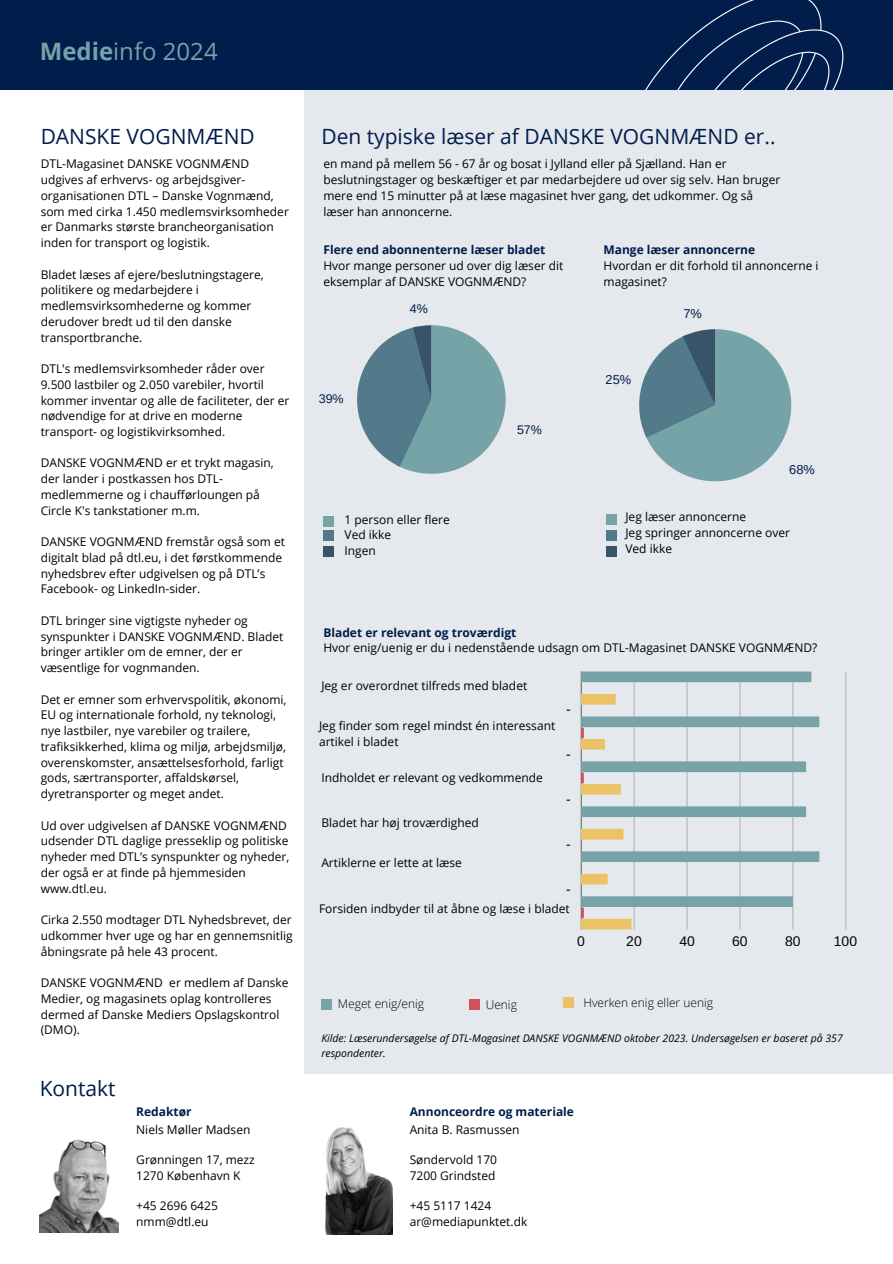
<style>
.page{position:relative;width:893px;height:1264px;background:#fff}
.page>*{position:absolute;margin:0;border:0;box-sizing:border-box;transform-origin:0 0}
.t1{font:24px "Open Sans";color:#75a3a8}
.t2{font:21px "Open Sans";color:#001d4b}
.t3{font:13.95px "Arimo";color:#000}
.t4{font:12.75px "Arimo";color:#001d4b}
.t5{font:12.45px "Arimo";color:#001d4b}
.t6{font:12px/15.8px "Open Sans";color:#000}
.t7{font:700 12px "Open Sans";color:#001d4b}
.t8{font:300 12px "Open Sans";color:#000}
.t9{font:italic 10.5px/14.5px "Open Sans";color:#000}
.s1{font-weight:700}
</style>
<div class="page">
<div style="left:0;top:0;width:892px;height:89px;background:#001d4b"></div>
<img style="left:630px;top:0;width:218px;height:90px">
<div style="left:304px;top:90px;width:588px;height:983px;background:#e5e8ec"></div>
<svg style="left:357px;top:325px;width:148px;height:149px"></svg>
<svg style="left:639px;top:329px;width:152px;height:152px"></svg>
<div style="left:606px;top:531px;width:10px;height:10px;background:#537a8a"></div>
<div style="left:606px;top:546px;width:10px;height:10px;background:#395369"></div>
<div style="left:606px;top:514px;width:10px;height:11px;background:#75a3a8"></div>
<div style="left:323px;top:516px;width:10px;height:10px;background:#75a3a8"></div>
<div style="left:323px;top:530px;width:10px;height:11px;background:#537a8a"></div>
<div style="left:323px;top:546px;width:10px;height:10px;background:#395369"></div>
<hr style="left:634px;top:671px;width:1px;height:258px;background:#000">
<hr style="left:686px;top:671px;width:1px;height:258px;background:#000">
<hr style="left:739px;top:671px;width:1px;height:258px;background:#000">
<hr style="left:792px;top:671px;width:1px;height:258px;background:#000">
<hr style="left:845px;top:671px;width:1px;height:258px;background:#000">
<hr style="left:581px;top:671px;width:1px;height:258px;background:#000">
<svg style="left:581px;top:671px;width:230px;height:11px;background:#7aa6ab"></svg>
<svg style="left:581px;top:694px;width:34px;height:10px"></svg>
<svg style="left:581px;top:716px;width:238px;height:33px"></svg>
<svg style="left:581px;top:761px;width:225px;height:33px"></svg>
<svg style="left:581px;top:806px;width:225px;height:11px;background:#78a5aa"></svg>
<svg style="left:581px;top:828px;width:42px;height:11px"></svg>
<svg style="left:581px;top:851px;width:238px;height:11px;background:#78a5aa"></svg>
<svg style="left:581px;top:873px;width:26px;height:11px"></svg>
<svg style="left:581px;top:896px;width:211px;height:33px"></svg>
<img style="left:325px;top:1127px;width:68px;height:106px">
<img style="left:40px;top:1140px;width:78px;height:92px">
<div style="left:321px;top:999px;width:10px;height:10px;background:#75a3a8"></div>
<div style="left:469px;top:999px;width:10px;height:10px;background:#cd525d"></div>
<div style="left:564px;top:997px;width:10px;height:10px;background:#ebc366"></div>
<p class="t1" style="left:40px;top:34px;width:179px"><span class="s1">Medie</span>info 2024</p>
<p class="t2" style="left:41px;top:122px;width:216px">DANSKE VOGNMÆND</p>
<p class="t2" style="left:321px;top:122px;width:456px">Den typiske læser af DANSKE VOGNMÆND er..</p>
<p class="t6" style="left:41px;top:156px;width:250px">DTL-Magasinet DANSKE VOGNMÆND udgives af erhvervs- og arbejdsgiver&shy;organisationen DTL – Danske Vognmænd, som med cirka 1.450 medlemsvirksomheder er Danmarks største brancheorganisation inden for transport og logistik.</p>
<p class="t6" style="left:41px;top:266px;width:224px">Bladet læses af ejere/beslutningstagere, politikere og medarbejdere i medlemsvirksomhederne og kommer derudover bredt ud til den danske</p>
<p class="t6" style="left:41px;top:329px;width:103px">transportbranche.</p>
<p class="t6" style="left:41px;top:360px;width:250px">DTL's medlemsvirksomheder råder over 9.500 lastbiler og 2.050 varebiler, hvortil kommer inventar og alle de faciliteter, der er nødvendige for at drive en moderne transport- og logistikvirksomhed.</p>
<p class="t6" style="left:41px;top:455px;width:235px">DANSKE VOGNMÆND er et trykt magasin, der lander i postkassen hos DTL&shy;medlemmerne og i chaufførloungen på Circle K's tankstationer m.m.</p>
<p class="t6" style="left:41px;top:533px;width:246px">DANSKE VOGNMÆND fremstår også som et digitalt blad på dtl.eu, i det førstkommende nyhedsbrev efter udgivelsen og på DTL’s Facebook- og LinkedIn-sider.</p>
<p class="t6" style="left:41px;top:612px;width:244px">DTL bringer sine vigtigste nyheder og synspunkter i DANSKE VOGNMÆND. Bladet bringer artikler om de emner, der er væsentlige for vognmanden.</p>
<p class="t6" style="left:41px;top:691px;width:247px">Det er emner som erhvervspolitik, økonomi, EU og internationale forhold, ny teknologi, nye lastbiler, nye varebiler og trailere, trafiksikkerhed, klima og miljø, arbejdsmiljø, overenskomster, ansættelsesforhold, farligt gods, særtransporter, affaldskørsel, dyretransporter og meget andet.</p>
<p class="t6" style="left:41px;top:817px;width:250px">Ud over udgivelsen af DANSKE VOGNMÆND udsender DTL daglige presseklip og politiske nyheder med DTL’s synspunkter og nyheder, der også er at finde på hjemmesiden www.dtl.eu.</p>
<p class="t6" style="left:41px;top:911px;width:253px;text-align:justify">Cirka 2.550 modtager DTL Nyhedsbrevet, der udkommer hver uge og har en gennemsnitlig åbningsrate på hele 43 procent.</p>
<p class="t6" style="left:41px;top:974px;width:249px">DANSKE VOGNMÆND er medlem af Danske<br>Medier, og magasinets oplag kontrolleres dermed af Danske Mediers Opslagskontrol (DMO).</p>
<p class="t2" style="left:40px;top:1073px;width:77px">Kontakt</p>
<p class="t7" style="left:136px;top:1102px;width:57px">Redaktør</p>
<p class="t6" style="left:136px;top:1121px;width:116px">Niels Møller Madsen</p>
<p class="t6" style="left:136px;top:1151px;width:120px">Grønningen 17, mezz</p>
<p class="t6" style="left:136px;top:1167px;width:106px">1270 København K</p>
<p class="t6" style="left:136px;top:1197px;width:83px">+45 2696 6425</p>
<p class="t6" style="left:136px;top:1213px;width:74px">nmm@dtl.eu</p>
<p class="t6" style="left:323px;top:156px;width:458px">en mand på mellem 56 - 67 år og bosat i Jylland eller på Sjælland. Han er beslutningstager og beskæftiger et par medarbejdere ud over sig selv. Han bruger mere end 15 minutter på at læse magasinet hver gang, det udkommer. Og så læser han annoncerne.</p>
<p class="t7" style="left:323px;top:241px;width:223px">Flere end abonnenterne læser bladet</p>
<p class="t6" style="left:323px;top:257px;width:241px">Hvor mange personer ud over dig læser dit eksemplar af DANSKE VOGNMÆND?</p>
<p class="t5" style="left:319px;top:391px;width:26px">39%</p>
<p class="t5" style="left:409px;top:301px;width:20px">4%</p>
<p class="t6" style="left:344px;top:511px;width:107px">1 person eller flere</p>
<p class="t6" style="left:344px;top:527px;width:48px">Ved ikke</p>
<p class="t6" style="left:344px;top:542px;width:33px">Ingen</p>
<p class="t5" style="left:517px;top:423px;width:26px">57%</p>
<p class="t7" style="left:603px;top:241px;width:153px">Mange læser annoncerne</p>
<p class="t6" style="left:603px;top:257px;width:216px">Hvordan er dit forhold til annoncerne i magasinet?</p>
<p class="t4" style="left:605px;top:372px;width:27px">25%</p>
<p class="t4" style="left:683px;top:306px;width:20px">7%</p>
<p class="t4" style="left:789px;top:462px;width:27px">68%</p>
<p class="t6" style="left:625px;top:509px;width:122px">Jeg læser annoncerne</p>
<p class="t6" style="left:625px;top:524px;width:166px">Jeg springer annoncerne over</p>
<p class="t6" style="left:625px;top:540px;width:48px">Ved ikke</p>
<p class="t7" style="left:323px;top:623px;width:194px">Bladet er relevant og troværdigt</p>
<p class="t6" style="left:323px;top:639px;width:495px">Hvor enig/uenig er du i nedenstående udsagn om DTL-Magasinet DANSKE VOGNMÆND?</p>
<p class="t6" style="left:321px;top:677px;width:207px">Jeg er overordnet tilfreds med bladet</p>
<p class="t6" style="left:319px;top:717px;width:238px">Jeg finder som regel mindst én interessant artikel i bladet</p>
<p class="t6" style="left:321px;top:769px;width:223px">Indholdet er relevant og vedkommende</p>
<p class="t6" style="left:321px;top:814px;width:159px">Bladet har høj troværdighed</p>
<p class="t6" style="left:321px;top:854px;width:142px">Artiklerne er lette at læse</p>
<p class="t3" style="left:566px;top:701px;width:6px">-</p>
<p class="t3" style="left:566px;top:746px;width:6px">-</p>
<p class="t3" style="left:566px;top:791px;width:6px">-</p>
<p class="t3" style="left:566px;top:836px;width:6px">-</p>
<p class="t3" style="left:566px;top:881px;width:6px">-</p>
<p class="t6" style="left:319px;top:900px;width:252px">Forsiden indbyder til at åbne og læse i bladet</p>
<p class="t3" style="left:577px;top:933px;width:9px">0</p>
<p class="t3" style="left:626px;top:933px;width:17px">20</p>
<p class="t3" style="left:679px;top:933px;width:17px">40</p>
<p class="t3" style="left:732px;top:933px;width:17px">60</p>
<p class="t3" style="left:785px;top:933px;width:17px">80</p>
<p class="t3" style="left:833px;top:933px;width:25px">100</p>
<p class="t8" style="left:338px;top:995px;width:88px">Meget enig/enig</p>
<p class="t8" style="left:485px;top:995px;width:33px">Uenig</p>
<p class="t8" style="left:583px;top:993px;width:131px">Hverken enig eller uenig</p>
<p class="t9" style="left:321px;top:1030px;width:523px">Kilde: Læserundersøgelse af DTL-Magasinet DANSKE VOGNMÆND oktober 2023. Undersøgelsen er baseret på 357 respondenter.</p>
<p class="t7" style="left:409px;top:1102px;width:166px">Annonceordre og materiale</p>
<p class="t6" style="left:409px;top:1121px;width:111px">Anita B. Rasmussen</p>
<p class="t6" style="left:409px;top:1151px;width:89px">Søndervold 170</p>
<p class="t6" style="left:409px;top:1167px;width:87px">7200 Grindsted</p>
<p class="t6" style="left:409px;top:1197px;width:83px">+45 5117 1424</p>
<p class="t6" style="left:409px;top:1213px;width:119px">ar@mediapunktet.dk</p>
</div>
